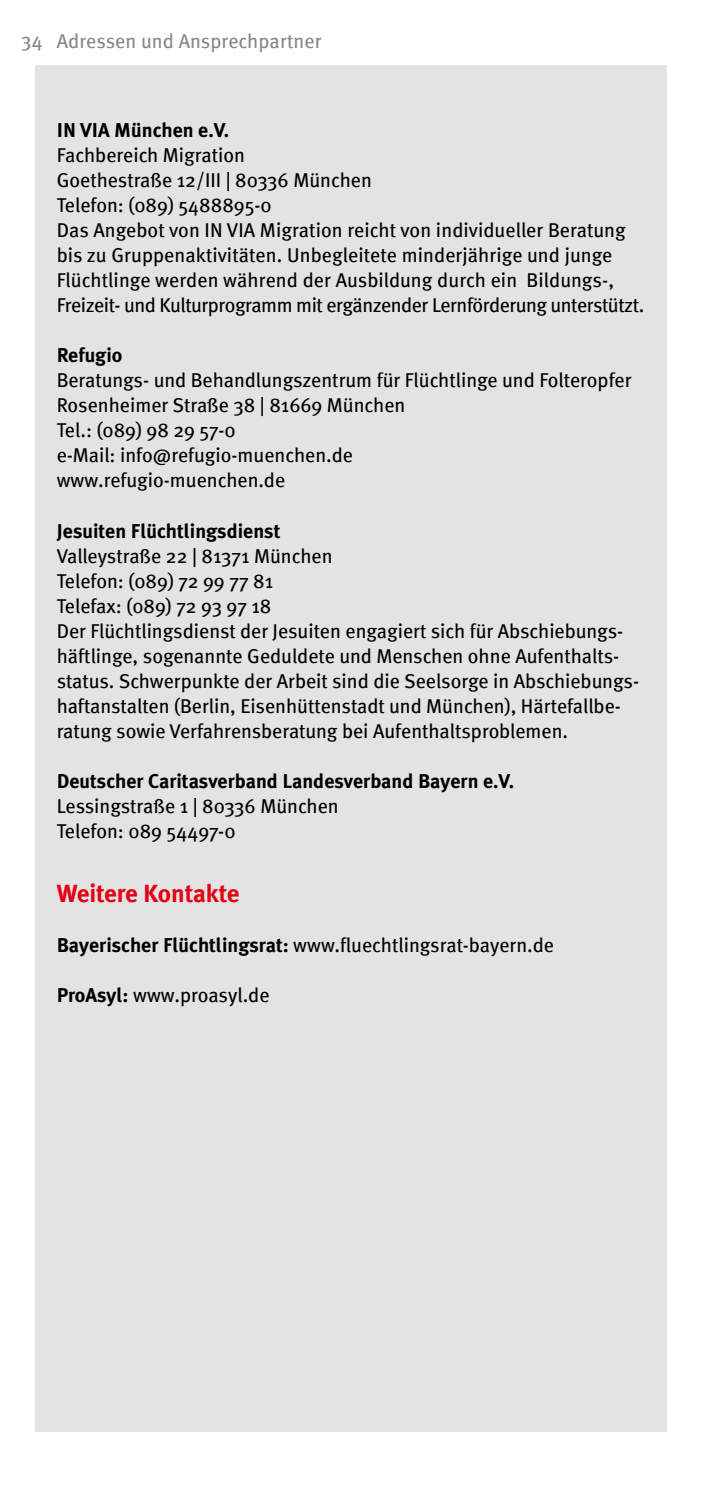
<style>
.page{position:relative;width:702px;height:1489px;background:#fff}
.page>*{position:absolute;margin:0;border:0;box-sizing:border-box;transform-origin:0 0}
.t1{font:700 25px "Meta";color:#e30015}
.t2{font:20px/25px "Meta";color:#000}
.t3{font:700 20px "Meta Plus";color:#000}
.t4{font:20px "Meta";letter-spacing:.005em;color:#868786}
.s1{font-family:"Meta Plus";font-weight:700}
</style>
<div class="page">
<div style="left:35px;top:66px;width:631px;height:1365px;background:#e3e3e3"></div>
<p class="t4" style="left:21px;top:29px;width:302px">34 Adressen und Ansprechpartner</p>
<p class="t3" style="left:57px;top:119px;width:174px">IN VIA München e.V.</p>
<p class="t2" style="left:57px;top:143px;width:589px">Fachbereich Migration<br>Goethestraße 12/III | 80336 München<br>Telefon: (089) 5488895-0<br>Das Angebot von IN VIA Migration reicht von individueller Beratung bis zu Gruppenaktivitäten. Unbegleitete minderjährige und junge Flüchtlinge werden während der Ausbildung durch ein Bildungs-, Freizeit- und Kulturprogramm mit ergänzender Lernförderung unterstützt.</p>
<p class="t3" style="left:57px;top:344px;width:67px">Refugio</p>
<p class="t2" style="left:57px;top:368px;width:576px">Beratungs- und Behandlungszentrum für Flüchtlinge und Folteropfer Rosenheimer Straße 38 | 81669 München<br>Tel.: (089) 98 29 57-0<br>e-Mail: info@refugio-muenchen.de<br>www.refugio-muenchen.de</p>
<p class="t3" style="left:57px;top:519px;width:225px">Jesuiten Flüchtlingsdienst</p>
<p class="t2" style="left:57px;top:543px;width:584px">Valleystraße 22 | 81371 München<br>Telefon: (089) 72 99 77 81<br>Telefax: (089) 72 93 97 18<br>Der Flüchtlingsdienst der Jesuiten engagiert sich für Abschiebungs&shy;häftlinge, sogenannte Geduldete und Menschen ohne Aufenthalts&shy;status. Schwerpunkte der Arbeit sind die Seelsorge in Abschiebungs&shy;haftanstalten (Berlin, Eisenhüttenstadt und München), Härtefallbe&shy;ratung sowie Verfahrensberatung bei Aufenthaltsproblemen.</p>
<p class="t3" style="left:57px;top:769px;width:459px">Deutscher Caritasverband Landesverband Bayern e.V.</p>
<p class="t2" style="left:57px;top:793px;width:283px">Lessingstraße 1 | 80336 München<br>Telefon: 089 54497-0</p>
<p class="t1" style="left:57px;top:878px;width:184px">Weitere Kontakte</p>
<p class="t2" style="left:57px;top:932px;width:498px"><span class="s1">Bayerischer Flüchtlingsrat:</span> www.fluechtlingsrat-bayern.de</p>
<p class="t2" style="left:57px;top:982px;width:214px"><span class="s1">ProAsyl:</span> www.proasyl.de</p>
</div>
